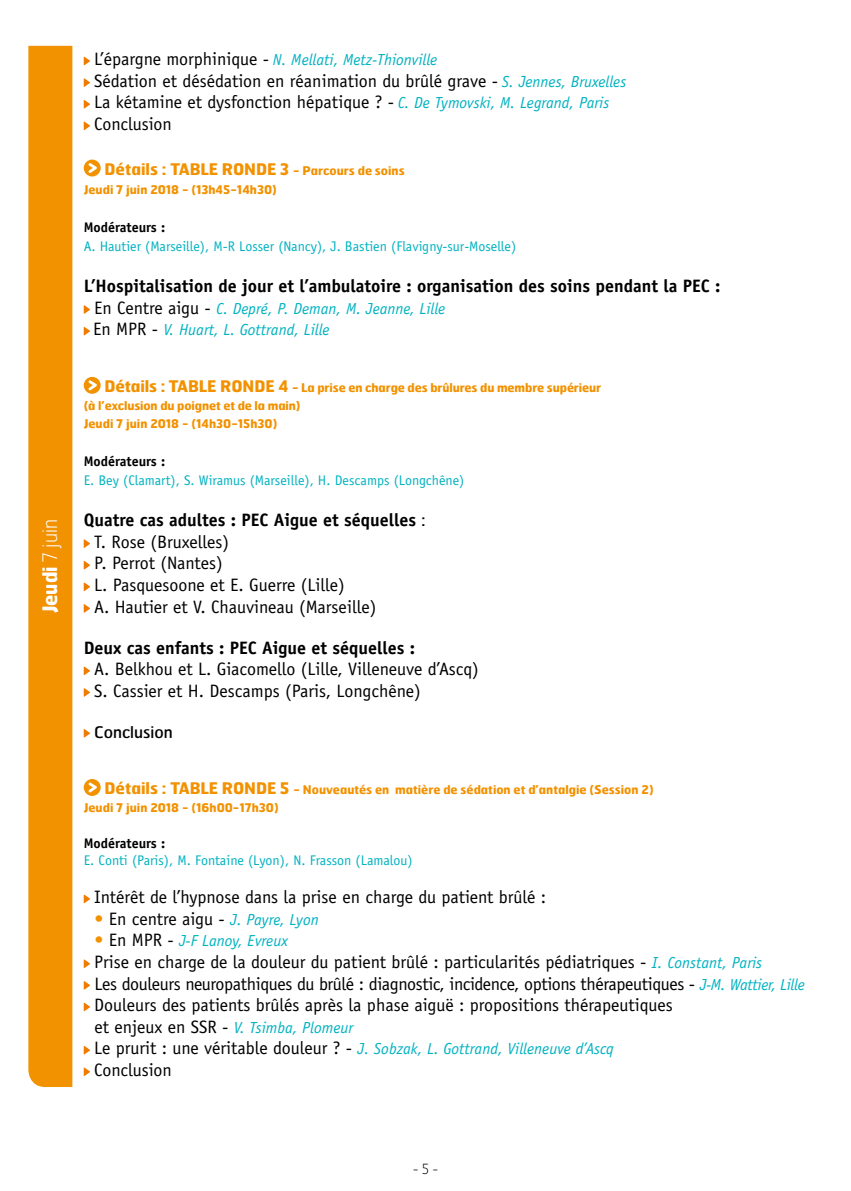
<style>
.page{position:relative;width:851px;height:1191px;background:#fff}
.page>*{position:absolute;margin:0;border:0;box-sizing:border-box;transform-origin:0 0}
.t1{font:700 20px "Hermes";color:#fff;scale:.95 1}
.t2{font:18px/21.6px "Officina Sans";color:#000}
.t3{font:700 18px "Officina Sans";color:#000}
.t4{font:italic 16px/21.6px "Officina Sans";color:#00b2c1}
.t5{font:700 16px "Hermes";letter-spacing:-.01em;color:#f29200}
.t6{font:16px "Hermes";color:#000}
.t7{font:14px "Officina Sans";color:#00b2c1}
.t8{font:700 14px "Officina Sans";color:#000}
.t9{font:100 14px "Hermes";color:#000;scale:.95 1}
.t10{font:700 12px/18px "Hermes";color:#f29200}
.s1{font-weight:100}
.s2{font-style:normal;font-size:18px;color:#000}
.s3{font-style:italic;font-size:16px;color:#00b2c1}
.s4{font-size:12px}
.s5{font-size:16px}
.s6{font-weight:700}
.s7{font-family:"Hermes";font-size:16px}
.s8{color:#f29200}
.s9{font-style:normal;font-size:18px;color:#f29200}
</style>
<div class="page">
<svg style="left:28px;top:46px;width:44px;height:1041px;background:#f39c17"></svg>
<svg style="left:84px;top:57px;width:6px;height:8px"></svg>
<svg style="left:84px;top:78px;width:6px;height:9px"></svg>
<svg style="left:84px;top:100px;width:6px;height:9px"></svg>
<svg style="left:84px;top:121px;width:6px;height:9px"></svg>
<svg style="left:84px;top:160px;width:17px;height:16px"></svg>
<svg style="left:84px;top:305px;width:6px;height:9px"></svg>
<svg style="left:84px;top:327px;width:6px;height:8px"></svg>
<svg style="left:84px;top:377px;width:17px;height:17px"></svg>
<svg style="left:84px;top:539px;width:6px;height:9px"></svg>
<svg style="left:84px;top:561px;width:6px;height:8px"></svg>
<svg style="left:84px;top:582px;width:6px;height:9px"></svg>
<svg style="left:84px;top:604px;width:6px;height:9px"></svg>
<svg style="left:84px;top:666px;width:6px;height:9px"></svg>
<svg style="left:84px;top:688px;width:6px;height:9px"></svg>
<svg style="left:84px;top:729px;width:6px;height:8px"></svg>
<svg style="left:84px;top:779px;width:17px;height:17px"></svg>
<svg style="left:84px;top:894px;width:6px;height:9px"></svg>
<svg style="left:84px;top:959px;width:6px;height:9px"></svg>
<svg style="left:84px;top:981px;width:6px;height:8px"></svg>
<svg style="left:84px;top:1002px;width:6px;height:9px"></svg>
<svg style="left:84px;top:1046px;width:6px;height:8px"></svg>
<svg style="left:84px;top:1067px;width:6px;height:9px"></svg>
<p class="t1" style="left:37px;top:613px;width:101px;rotate:-90deg">Jeudi <span class="s1">7 juin</span></p>
<p class="t4" style="left:94px;top:49px;width:345px"><span class="s2">L’épargne morphinique -</span> N. Mellati, Metz-Thionville</p>
<p class="t2" style="left:94px;top:70px;width:533px">Sédation et désédation en réanimation du brûlé grave - <span class="s3">S. Jennes, Bruxelles<br></span>La kétamine et dysfonction hépatique ? - <span class="s3">C. De Tymovski, M. Legrand, Paris<br></span>Conclusion</p>
<p class="t5" style="left:104px;top:158px;width:302px">Détails : TABLE RONDE 3 <span class="s4">- Parcours de soins</span></p>
<p class="t10" style="left:84px;top:180px;width:195px">Jeudi 7 juin 2018 - (13h45-14h30)</p>
<p class="t8" style="left:84px;top:219px;width:83px">Modérateurs :</p>
<p class="t7" style="left:84px;top:238px;width:434px">A. Hautier (Marseille), M-R Losser (Nancy), J. Bastien (Flavigny-sur-Moselle)</p>
<p class="t3" style="left:84px;top:275px;width:638px">L’Hospitalisation de jour et l’ambulatoire : organisation des soins pendant la PEC :</p>
<p class="t4" style="left:93px;top:298px;width:354px"><span class="s2">En Centre aigu -</span> C. Depré, P. Deman, M. Jeanne, Lille<br><span class="s2">En MPR -</span> V. Huart, L. Gottrand, Lille</p>
<p class="t10" style="left:84px;top:378px;width:519px;text-indent:21px"><span class="s5">Détails : TABLE RONDE 4</span> - La prise en charge des brûlures du membre supérieur (à l’exclusion du poignet et de la main)<br>Jeudi 7 juin 2018 - (14h30-15h30)</p>
<p class="t8" style="left:84px;top:453px;width:83px">Modérateurs :</p>
<p class="t7" style="left:84px;top:472px;width:382px">E. Bey (Clamart), S. Wiramus (Marseille), H. Descamps (Longchêne)</p>
<p class="t2" style="left:94px;top:509px;width:333px;text-indent:-10px"><span class="s6">Quatre cas adultes : PEC Aigue et séquelles</span> <span class="s7">:<br></span>T. Rose (Bruxelles)<br>P. Perrot (Nantes)<br>L. Pasquesoone et E. Guerre (Lille)<br>A. Hautier et V. Chauvineau (Marseille)</p>
<p class="t3" style="left:84px;top:636px;width:333px">Deux cas enfants : PEC Aigue et séquelles :</p>
<p class="t2" style="left:94px;top:658px;width:386px">A. Belkhou et L. Giacomello (Lille, Villeneuve d’Ascq)<br>S. Cassier et H. Descamps (Paris, Longchêne)</p>
<p class="t6" style="left:94px;top:721px;width:80px">Conclusion</p>
<p class="t10" style="left:84px;top:780px;width:571px;text-indent:21px"><span class="s5">Détails : TABLE RONDE 5</span> - Nouveautés en matière de sédation et d’antalgie (Session 2)<br>Jeudi 7 juin 2018 - (16h00-17h30)</p>
<p class="t8" style="left:84px;top:834px;width:83px">Modérateurs :</p>
<p class="t7" style="left:84px;top:852px;width:330px">E. Conti (Paris), M. Fontaine (Lyon), N. Frasson (Lamalou)</p>
<p class="t2" style="left:94px;top:886px;width:453px">Intérêt de l’hypnose dans la prise en charge du patient brûlé :</p>
<p class="t2" style="left:94px;top:908px;width:226px"><span class="s8">•</span> En centre aigu - <span class="s3">J. Payre, Lyon</span></p>
<p class="t4" style="left:94px;top:930px;width:195px"><span class="s9">•</span> <span class="s2">En MPR -</span> J-F Lanoy, Evreux</p>
<p class="t2" style="left:94px;top:951px;width:712px">Prise en charge de la douleur du patient brûlé : particularités pédiatriques - <span class="s3">I. Constant, Paris<br></span>Les douleurs neuropathiques du brûlé : diagnostic, incidence, options thérapeutiques - <span class="s3">J-M. Wattier, Lille<br></span>Douleurs des patients brûlés après la phase aiguë : propositions thérapeutiques</p>
<p class="t4" style="left:94px;top:1016px;width:521px"><span class="s2">et enjeux en SSR -</span> V. Tsimba, Plomeur<br><span class="s2">Le prurit : une véritable douleur ? -</span> J. Sobzak, L. Gottrand, Villeneuve d’Ascq</p>
<p class="t2" style="left:94px;top:1059px;width:79px">Conclusion</p>
<p class="t9" style="left:412px;top:1159px;width:29px">- 5 -</p>
</div>
